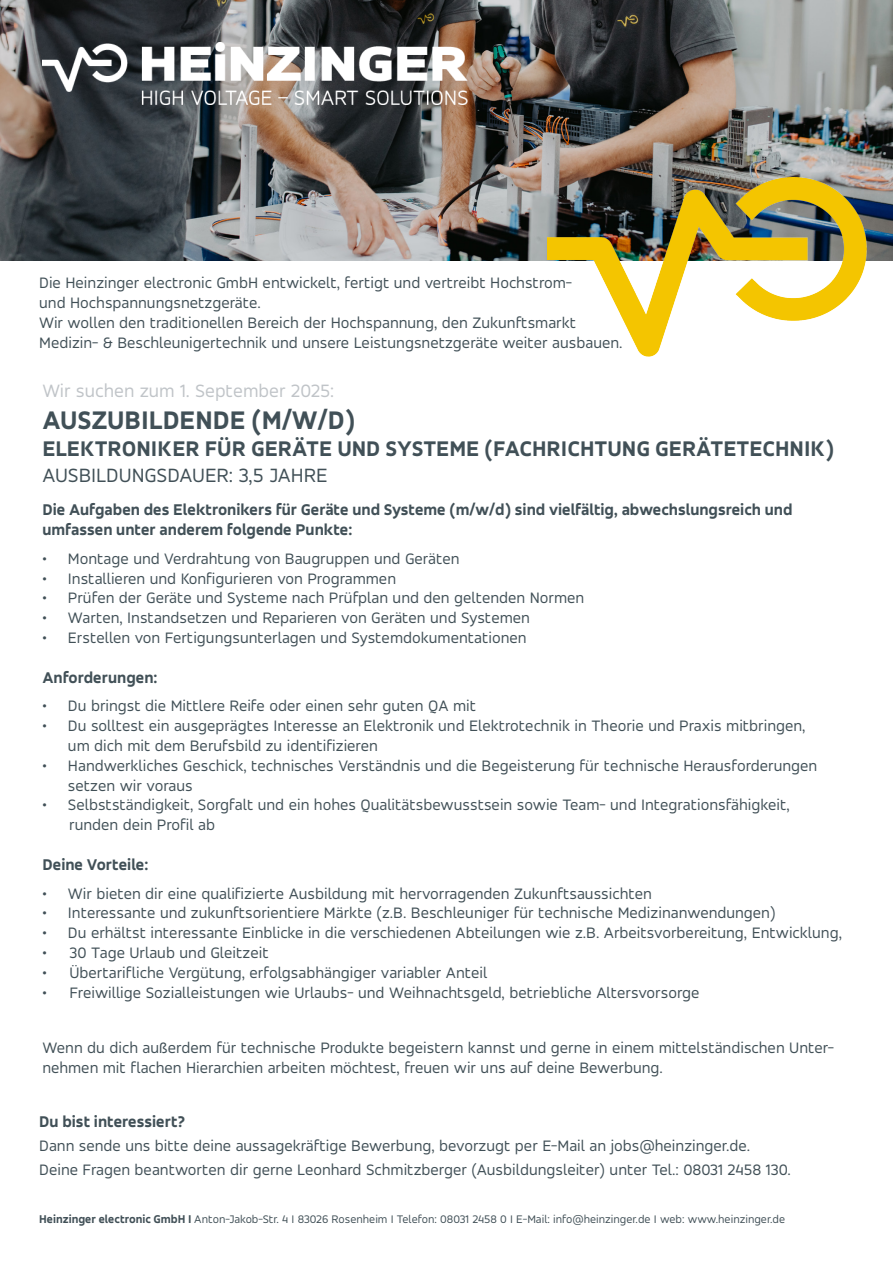
<style>
.page{position:relative;width:893px;height:1263px;background:#fff}
.page>*{position:absolute;margin:0;border:0;box-sizing:border-box;transform-origin:0 0}
.t1{font:800 27px "Accord";color:#415057}
.t2{font:800 22.5px "Accord";color:#415057}
.t3{font:21px "Accord";color:#415057}
.t4{font:19.5px "Accord";color:#c0c4c8}
.t5{font:16.5px/19.8px "Accord";color:#415057}
.t6{font:800 16.5px/19.8px "Accord";color:#415057}
.t7{font:12px "Accord";color:#415057}
.s1{font-weight:800}
</style>
<div class="page">
<img style="left:0;top:0;width:893px;height:260px">
<img style="left:42px;top:43px;width:426px;height:62px">
<img style="left:548px;top:177px;width:319px;height:179px">
<p class="t5" style="left:39px;top:273px;width:534px">Die Heinzinger electronic GmbH entwickelt, fertigt und vertreibt Hochstrom-</p>
<p class="t5" style="left:39px;top:293px;width:223px">und Hochspannungsnetzgeräte.</p>
<p class="t5" style="left:39px;top:312px;width:538px">Wir wollen den traditionellen Bereich der Hochspannung, den Zukunftsmarkt</p>
<p class="t5" style="left:39px;top:332px;width:585px">Medizin- &amp; Beschleunigertechnik und unsere Leistungsnetzgeräte weiter ausbauen.</p>
<p class="t4" style="left:42px;top:379px;width:293px">Wir suchen zum 1. September 2025:</p>
<p class="t1" style="left:42px;top:404px;width:314px">AUSZUBILDENDE (M/W/D)</p>
<p class="t2" style="left:42px;top:435px;width:793px">ELEKTRONIKER FÜR GERÄTE UND SYSTEME (FACHRICHTUNG GERÄTETECHNIK)</p>
<p class="t3" style="left:42px;top:462px;width:287px">AUSBILDUNGSDAUER: 3,5 JAHRE</p>
<p class="t6" style="left:42px;top:500px;width:751px">Die Aufgaben des Elektronikers für Geräte und Systeme (m/w/d) sind vielfältig, abwechslungsreich und umfassen unter anderem folgende Punkte:</p>
<p class="t5" style="left:42px;top:548px;width:419px">• Montage und Verdrahtung von Baugruppen und Geräten</p>
<p class="t5" style="left:42px;top:568px;width:355px">• Installieren und Konfigurieren von Programmen</p>
<p class="t5" style="left:42px;top:588px;width:543px">• Prüfen der Geräte und Systeme nach Prüfplan und den geltenden Normen</p>
<p class="t5" style="left:42px;top:608px;width:489px">• Warten, Instandsetzen und Reparieren von Geräten und Systemen</p>
<p class="t5" style="left:42px;top:627px;width:486px">• Erstellen von Fertigungsunterlagen und Systemdokumentationen</p>
<p class="t6" style="left:42px;top:667px;width:117px">Anforderungen:</p>
<p class="t5" style="left:42px;top:696px;width:435px">• Du bringst die Mittlere Reife oder einen sehr guten QA mit</p>
<p class="t5" style="left:68px;top:716px;width:739px;text-indent:-26px">• Du solltest ein ausgeprägtes Interesse an Elektronik und Elektrotechnik in Theorie und Praxis mitbringen, um dich mit dem Berufsbild zu identifizieren</p>
<p class="t5" style="left:68px;top:755px;width:751px;text-indent:-26px">• Handwerkliches Geschick, technisches Verständnis und die Begeisterung für technische Herausforderungen setzen wir voraus</p>
<p class="t5" style="left:42px;top:795px;width:749px">• Selbstständigkeit, Sorgfalt und ein hohes Qualitätsbewusstsein sowie Team- und Integrationsfähigkeit,</p>
<p class="t5" style="left:69px;top:815px;width:147px">runden dein Profil ab</p>
<p class="t6" style="left:42px;top:854px;width:108px">Deine Vorteile:</p>
<p class="t5" style="left:42px;top:883px;width:611px">• Wir bieten dir eine qualifizierte Ausbildung mit hervorragenden Zukunftsaussichten</p>
<p class="t5" style="left:42px;top:903px;width:735px">• Interessante und zukunftsorientiere Märkte (z.B. Beschleuniger für technische Medizinanwendungen)</p>
<p class="t5" style="left:42px;top:923px;width:801px">• Du erhältst interessante Einblicke in die verschiedenen Abteilungen wie z.B. Arbeitsvorbereitung, Entwicklung,</p>
<p class="t5" style="left:42px;top:942px;width:228px">• 30 Tage Urlaub und Gleitzeit</p>
<p class="t5" style="left:42px;top:962px;width:446px">• Übertarifliche Vergütung, erfolgsabhängiger variabler Anteil</p>
<p class="t5" style="left:42px;top:982px;width:658px">• Freiwillige Sozialleistungen wie Urlaubs- und Weihnachtsgeld, betriebliche Altersvorsorge</p>
<p class="t5" style="left:42px;top:1037px;width:793px">Wenn du dich außerdem für technische Produkte begeistern kannst und gerne in einem mittelständischen Unter&shy;nehmen mit flachen Hierarchien arbeiten möchtest, freuen wir uns auf deine Bewerbung.</p>
<p class="t6" style="left:39px;top:1112px;width:147px">Du bist interessiert?</p>
<p class="t5" style="left:39px;top:1136px;width:712px">Dann sende uns bitte deine aussagekräftige Bewerbung, bevorzugt per E-Mail an jobs@heinzinger.de.</p>
<p class="t5" style="left:39px;top:1160px;width:753px">Deine Fragen beantworten dir gerne Leonhard Schmitzberger (Ausbildungsleiter) unter Tel.: 08031 2458 130.</p>
<p class="t7" style="left:39px;top:1212px;width:747px"><span class="s1">Heinzinger electronic GmbH I</span> Anton-Jakob-Str. 4 I 83026 Rosenheim I Telefon: 08031 2458 0 I E-Mail: info@heinzinger.de I web: www.heinzinger.de</p>
</div>
